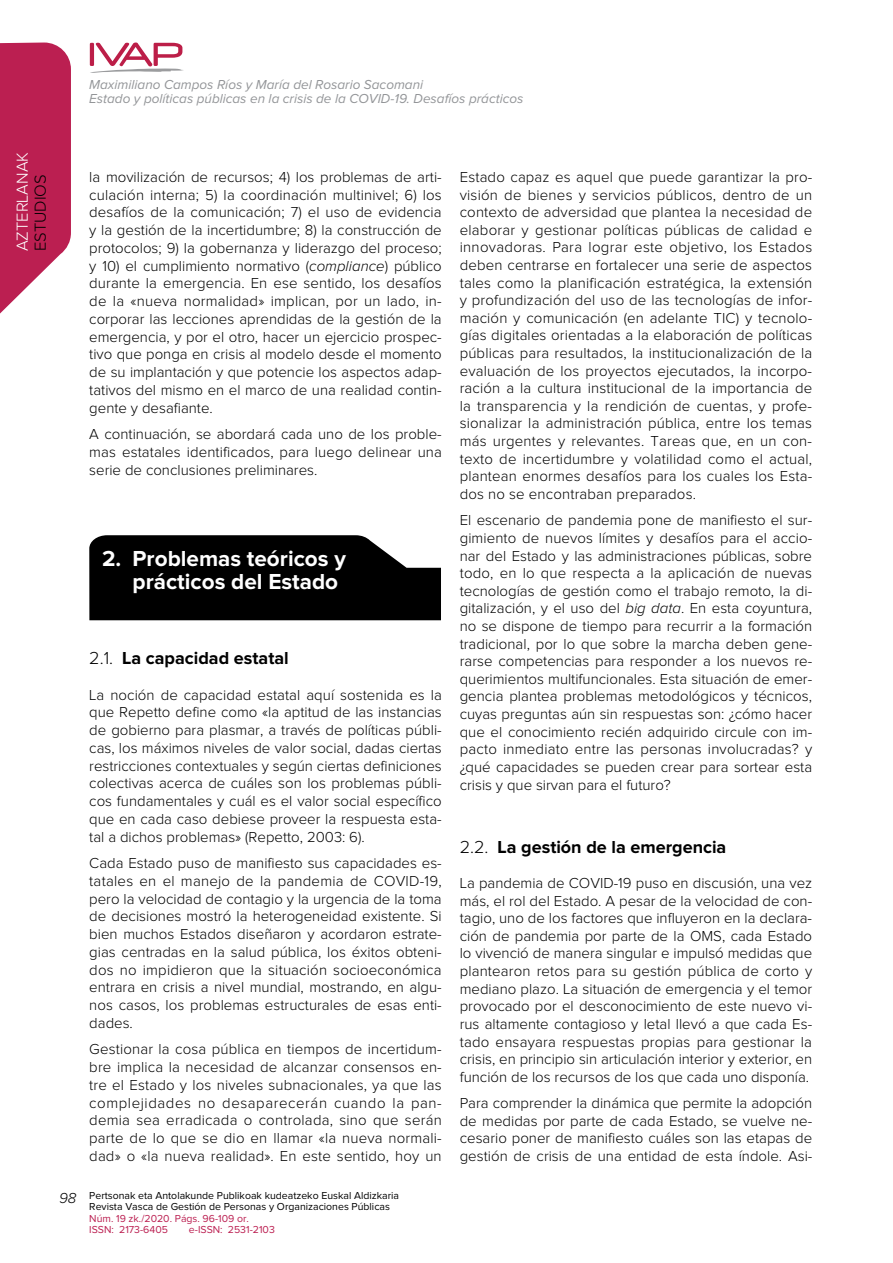
<style>
.page{position:relative;width:893px;height:1263px;background:#fff}
.page>*{position:absolute;margin:0;border:0;box-sizing:border-box;transform-origin:0 0}
.t1{font:700 22.5px/22.6px "Proxima Nova";color:#fff}
.t2{font:700 18px "Proxima Nova";color:#000}
.t3{font:300 16.5px "Proxima Nova";color:#fff}
.t4{font:300 16.5px "Proxima Nova";color:#000}
.t5{font:300 15px/17.5px "Proxima Nova";color:#000;text-align:justify}
.t6{font:italic 300 15px "Proxima Nova";color:#000}
.t7{font:italic 13.5px/13.5px "Proxima Nova";color:#939598}
.t8{font:10.5px/10.5px "Proxima Nova";color:#000}
.t9{font:10.5px/10.5px "Proxima Nova";color:#bb1f51}
.s1{font-style:italic}
.s2{font-weight:300}
</style>
<div class="page">
<svg style="left:0;top:43px;width:71px;height:271px;background:#c43e69"></svg>
<svg style="left:90px;top:43px;width:94px;height:30px"></svg>
<svg style="left:89px;top:535px;width:352px;height:85px;background:#111"></svg>
<p class="t7" style="left:89px;top:79px;width:436px">Maximiliano Campos Ríos y María del Rosario Sacomani<br>Estado y políticas públicas en la crisis de la COVID-19. Desafíos prácticos</p>
<p class="t3" style="left:16px;top:251px;width:101px;rotate:-90deg">AZTERLANAK</p>
<p class="t4" style="left:34px;top:251px;width:78px;rotate:-90deg">ESTUDIOS</p>
<p class="t5" style="left:89px;top:169px;width:354px">la movilización de recursos; 4) los problemas de arti&shy;culación interna; 5) la coordinación multinivel; 6) los desafíos de la comunicación; 7) el uso de evidencia y la gestión de la incertidumbre; 8) la construcción de protocolos; 9) la gobernanza y liderazgo del proceso; y 10) el cumplimiento normativo (<span class="s1">compliance</span>) público durante la emergencia. En ese sentido, los desafíos de la «nueva normalidad» implican, por un lado, in&shy;corporar las lecciones aprendidas de la gestión de la emergencia, y por el otro, hacer un ejercicio prospec&shy;tivo que ponga en crisis al modelo desde el momento de su implantación y que potencie los aspectos adap&shy;tativos del mismo en el marco de una realidad contin&shy;gente y desafiante.</p>
<p class="t5" style="left:89px;top:426px;width:354px">A continuación, se abordará cada uno de los proble&shy;mas estatales identificados, para luego delinear una serie de conclusiones preliminares.</p>
<h1 class="t1" style="left:133px;top:548px;width:215px;text-indent:-31px">2. Problemas teóricos y prácticos del Estado</h1>
<p class="t6" style="left:59px;top:1191px;width:19px">98</p>
<p class="t2" style="left:89px;top:651px;width:201px"><span class="s2">2.1.</span> La capacidad estatal</p>
<p class="t5" style="left:89px;top:687px;width:354px">La noción de capacidad estatal aquí sostenida es la que Repetto define como «la aptitud de las instancias de gobierno para plasmar, a través de políticas públi&shy;cas, los máximos niveles de valor social, dadas ciertas restricciones contextuales y según ciertas definiciones colectivas acerca de cuáles son los problemas públi&shy;cos fundamentales y cuál es el valor social específico que en cada caso debiese proveer la respuesta esta&shy;tal a dichos problemas» (Repetto, 2003: 6).</p>
<p class="t5" style="left:89px;top:855px;width:354px">Cada Estado puso de manifiesto sus capacidades es&shy;tatales en el manejo de la pandemia de COVID-19, pero la velocidad de contagio y la urgencia de la toma de decisiones mostró la heterogeneidad existente. Si bien muchos Estados diseñaron y acordaron estrate&shy;gias centradas en la salud pública, los éxitos obteni&shy;dos no impidieron que la situación socioeconómica entrara en crisis a nivel mundial, mostrando, en algu&shy;nos casos, los problemas estructurales de esas enti&shy;dades.</p>
<p class="t5" style="left:89px;top:1041px;width:354px">Gestionar la cosa pública en tiempos de incertidum&shy;bre implica la necesidad de alcanzar consensos en&shy;tre el Estado y los niveles subnacionales, ya que las complejidades no desaparecerán cuando la pan&shy;demia sea erradicada o controlada, sino que serán parte de lo que se dio en llamar «la nueva normali&shy;dad» o «la nueva realidad». En este sentido, hoy un</p>
<p class="t8" style="left:89px;top:1191px;width:311px">Pertsonak eta Antolakunde Publikoak kudeatzeko Euskal Aldizkaria<br>Revista Vasca de Gestión de Personas y Organizaciones Públicas</p>
<p class="t9" style="left:89px;top:1214px;width:161px">Núm. 19 zk./2020. Págs. 96-109 or.<br>ISSN: 2173-6405</p>
<p class="t9" style="left:189px;top:1224px;width:87px">e-ISSN: 2531-2103</p>
<p class="t5" style="left:460px;top:169px;width:354px">Estado capaz es aquel que puede garantizar la pro&shy;visión de bienes y servicios públicos, dentro de un contexto de adversidad que plantea la necesidad de elaborar y gestionar políticas públicas de calidad e innovadoras. Para lograr este objetivo, los Estados deben centrarse en fortalecer una serie de aspectos tales como la planificación estratégica, la extensión y profundización del uso de las tecnologías de infor&shy;mación y comunicación (en adelante TIC) y tecnolo&shy;gías digitales orientadas a la elaboración de políticas públicas para resultados, la institucionalización de la evaluación de los proyectos ejecutados, la incorpo&shy;ración a la cultura institucional de la importancia de la transparencia y la rendición de cuentas, y profe&shy;sionalizar la administración pública, entre los temas más urgentes y relevantes. Tareas que, en un con&shy;texto de incertidumbre y volatilidad como el actual, plantean enormes desafíos para los cuales los Esta&shy;dos no se encontraban preparados.</p>
<p class="t5" style="left:460px;top:512px;width:354px">El escenario de pandemia pone de manifiesto el sur&shy;gimiento de nuevos límites y desafíos para el accio&shy;nar del Estado y las administraciones públicas, sobre todo, en lo que respecta a la aplicación de nuevas tecnologías de gestión como el trabajo remoto, la di&shy;gitalización, y el uso del <span class="s1">big data</span>. En esta coyuntura, no se dispone de tiempo para recurrir a la formación tradicional, por lo que sobre la marcha deben gene&shy;rarse competencias para responder a los nuevos re&shy;querimientos multifuncionales. Esta situación de emer&shy;gencia plantea problemas metodológicos y técnicos, cuyas preguntas aún sin respuestas son: ¿cómo hacer que el conocimiento recién adquirido circule con im&shy;pacto inmediato entre las personas involucradas? y ¿qué capacidades se pueden crear para sortear esta crisis y que sirvan para el futuro?</p>
<p class="t2" style="left:460px;top:839px;width:268px"><span class="s2">2.2.</span> La gestión de la emergencia</p>
<p class="t5" style="left:460px;top:875px;width:354px">La pandemia de COVID-19 puso en discusión, una vez más, el rol del Estado. A pesar de la velocidad de con&shy;tagio, uno de los factores que influyeron en la declara&shy;ción de pandemia por parte de la OMS, cada Estado lo vivenció de manera singular e impulsó medidas que plantearon retos para su gestión pública de corto y mediano plazo. La situación de emergencia y el temor provocado por el desconocimiento de este nuevo vi&shy;rus altamente contagioso y letal llevó a que cada Es&shy;tado ensayara respuestas propias para gestionar la crisis, en principio sin articulación interior y exterior, en función de los recursos de los que cada uno disponía.</p>
<p class="t5" style="left:460px;top:1095px;width:354px">Para comprender la dinámica que permite la adopción de medidas por parte de cada Estado, se vuelve ne&shy;cesario poner de manifiesto cuáles son las etapas de gestión de crisis de una entidad de esta índole. Asi-</p>
</div>
